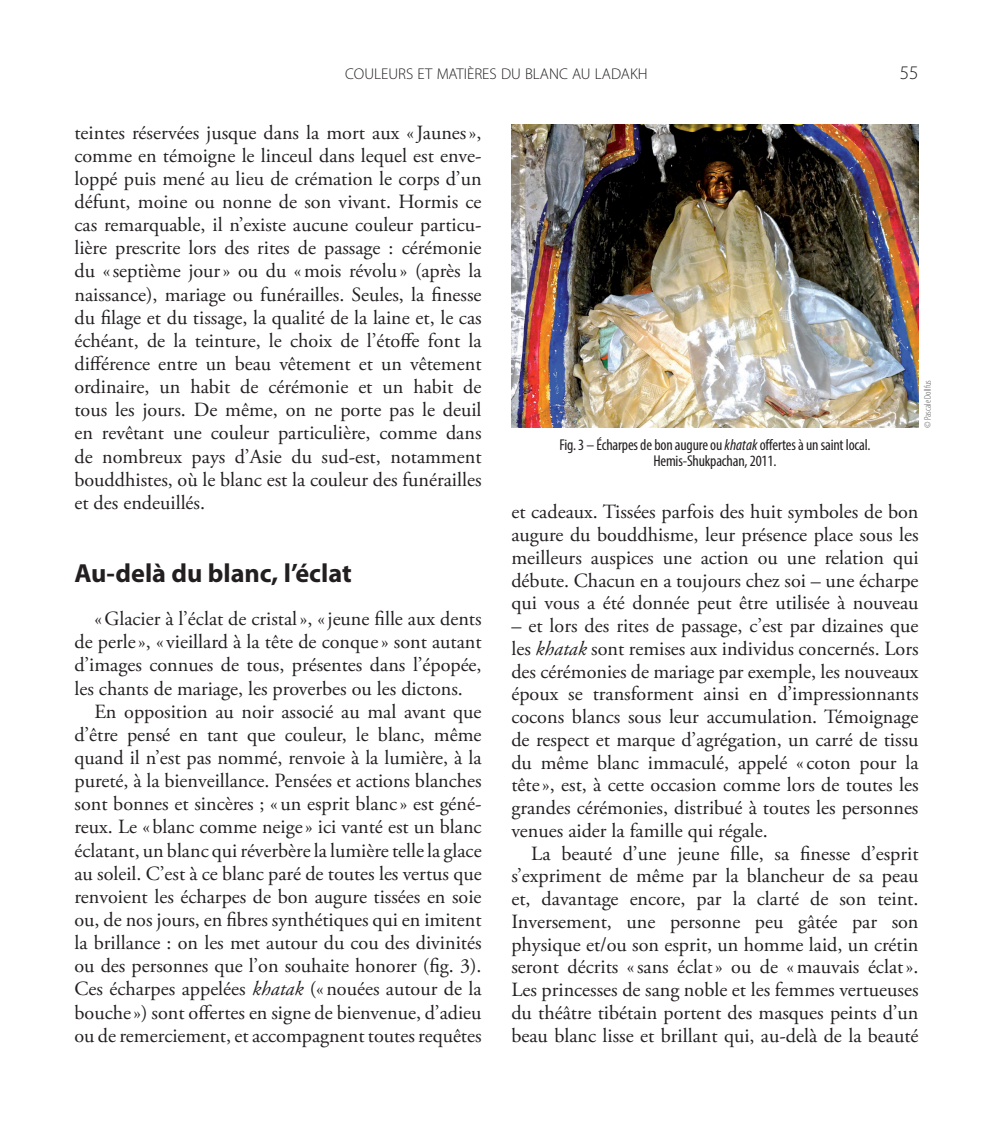
<style>
.page{position:relative;width:993px;height:1141px;background:#fff}
.page>*{position:absolute;margin:0;border:0;box-sizing:border-box;transform-origin:0 0}
.t1{font:700 26.25px "Myriad Pro";color:#231f20}
.t2{font:20.12px/22.8px "Adobe Garamond Pro";color:#231f20;text-align:justify}
.t3{font:19.25px "Myriad Pro Light SC810";color:#231f20}
.t4{font:condensed 15.75px/16.6px "Myriad Pro";letter-spacing:-.01em;color:#231f20;text-align:center}
.t5{font:15.58px "Myriad Pro Light SC810";color:#231f20}
.t6{font:300 condensed 9.62px "Myriad Pro";color:#57585a}
.s1{font-style:italic}
</style>
<div class="page">
<img style="left:511px;top:124px;width:407px;height:304px">
<p class="t5" style="left:345px;top:66px;width:304px">COULEURS ET MATIÈRES DU BLANC AU LADAKH</p>
<p class="t3" style="left:899px;top:62px;width:20px">55</p>
<p class="t2" style="left:74px;top:121px;width:408px">teintes réservées jusque dans la mort aux «Jaunes», comme en témoigne le linceul dans lequel est enve&shy;loppé puis mené au lieu de crémation le corps d’un défunt, moine ou nonne de son vivant. Hormis ce cas remarquable, il n’existe aucune couleur particu&shy;lière prescrite lors des rites de passage : cérémonie du «septième jour» ou du «mois révolu» (après la naissance), mariage ou funérailles. Seules, la finesse du filage et du tissage, la qualité de la laine et, le cas échéant, de la teinture, le choix de l’étoffe font la différence entre un beau vêtement et un vêtement ordinaire, un habit de cérémonie et un habit de tous les jours. De même, on ne porte pas le deuil en revêtant une couleur particulière, comme dans de nombreux pays d’Asie du sud-est, notamment bouddhistes, où le blanc est la couleur des funérailles et des endeuillés.</p>
<h1 class="t1" style="left:74px;top:559px;width:278px">Au-delà du blanc, l’éclat</h1>
<p class="t2" style="left:94px;top:608px;width:388px">«Glacier à l’éclat de cristal», «jeune fille aux dents</p>
<p class="t2" style="left:74px;top:631px;width:408px">de perle», « vieillard à la tête de conque» sont autant</p>
<p class="t2" style="left:74px;top:654px;width:408px">d’images connues de tous, présentes dans l’épopée,</p>
<p class="t2" style="left:74px;top:677px;width:390px">les chants de mariage, les proverbes ou les dictons.</p>
<p class="t2" style="left:94px;top:701px;width:388px">En opposition au noir associé au mal avant que</p>
<p class="t2" style="left:74px;top:724px;width:408px">d’être pensé en tant que couleur, le blanc, même</p>
<p class="t2" style="left:74px;top:747px;width:408px">quand il n’est pas nommé, renvoie à la lumière, à la</p>
<p class="t2" style="left:74px;top:770px;width:408px">pureté, à la bienveillance. Pensées et actions blanches</p>
<p class="t2" style="left:74px;top:793px;width:408px">sont bonnes et sincères ; «un esprit blanc » est géné-</p>
<p class="t2" style="left:74px;top:816px;width:408px">reux. Le «blanc comme neige» ici vanté est un blanc</p>
<p class="t2" style="left:74px;top:839px;width:408px">éclatant, un blanc qui réverbère la lumière telle la glace</p>
<p class="t2" style="left:74px;top:863px;width:408px">au soleil. C’est à ce blanc paré de toutes les vertus que</p>
<p class="t2" style="left:74px;top:886px;width:408px">renvoient les écharpes de bon augure tissées en soie</p>
<p class="t2" style="left:74px;top:909px;width:408px">ou, de nos jours, en fibres synthétiques qui en imitent</p>
<p class="t2" style="left:74px;top:932px;width:408px">la brillance : on les met autour du cou des divinités</p>
<p class="t2" style="left:74px;top:955px;width:408px">ou des personnes que l’on souhaite honorer (fig. 3).</p>
<p class="t2" style="left:74px;top:978px;width:408px">Ces écharpes appelées <span class="s1">khatak</span> («nouées autour de la</p>
<p class="t2" style="left:74px;top:1001px;width:408px">bouche») sont offertes en signe de bienvenue, d’adieu</p>
<p class="t2" style="left:74px;top:1025px;width:408px">ou de remerciement, et accompagnent toutes requêtes</p>
<p class="t4" style="left:559px;top:436px;width:312px">Fig. 3 – Écharpes de bon augure ou <span class="s1">khatak</span> offertes à un saint local.<br>Hemis-Shukpachan, 2011.</p>
<p class="t6" style="left:921px;top:428px;width:49px;rotate:-90deg">© Pascale Dollfus</p>
<p class="t2" style="left:511px;top:501px;width:408px">et cadeaux. Tissées parfois des huit symboles de bon augure du bouddhisme, leur présence place sous les meilleurs auspices une action ou une relation qui débute. Chacun en a toujours chez soi – une écharpe qui vous a été donnée peut être utilisée à nouveau</p>
<p class="t2" style="left:511px;top:615px;width:408px">– et lors des rites de passage, c’est par dizaines que les <span class="s1">khatak</span> sont remises aux individus concernés. Lors des cérémonies de mariage par exemple, les nouveaux époux se transforment ainsi en d’impressionnants cocons blancs sous leur accumulation. Témoignage de respect et marque d’agrégation, un carré de tissu du même blanc immaculé, appelé « coton pour la tête», est, à cette occasion comme lors de toutes les grandes cérémonies, distribué à toutes les personnes venues aider la famille qui régale.</p>
<p class="t2" style="left:511px;top:843px;width:408px;text-indent:20px">La beauté d’une jeune fille, sa finesse d’esprit s’expriment de même par la blancheur de sa peau et, davantage encore, par la clarté de son teint.<br>Inversement, une personne peu gâtée par son physique et/ou son esprit, un homme laid, un crétin seront décrits «sans éclat» ou de «mauvais éclat».<br>Les princesses de sang noble et les femmes vertueuses du théâtre tibétain portent des masques peints d’un beau blanc lisse et brillant qui, au-delà de la beauté</p>
</div>
